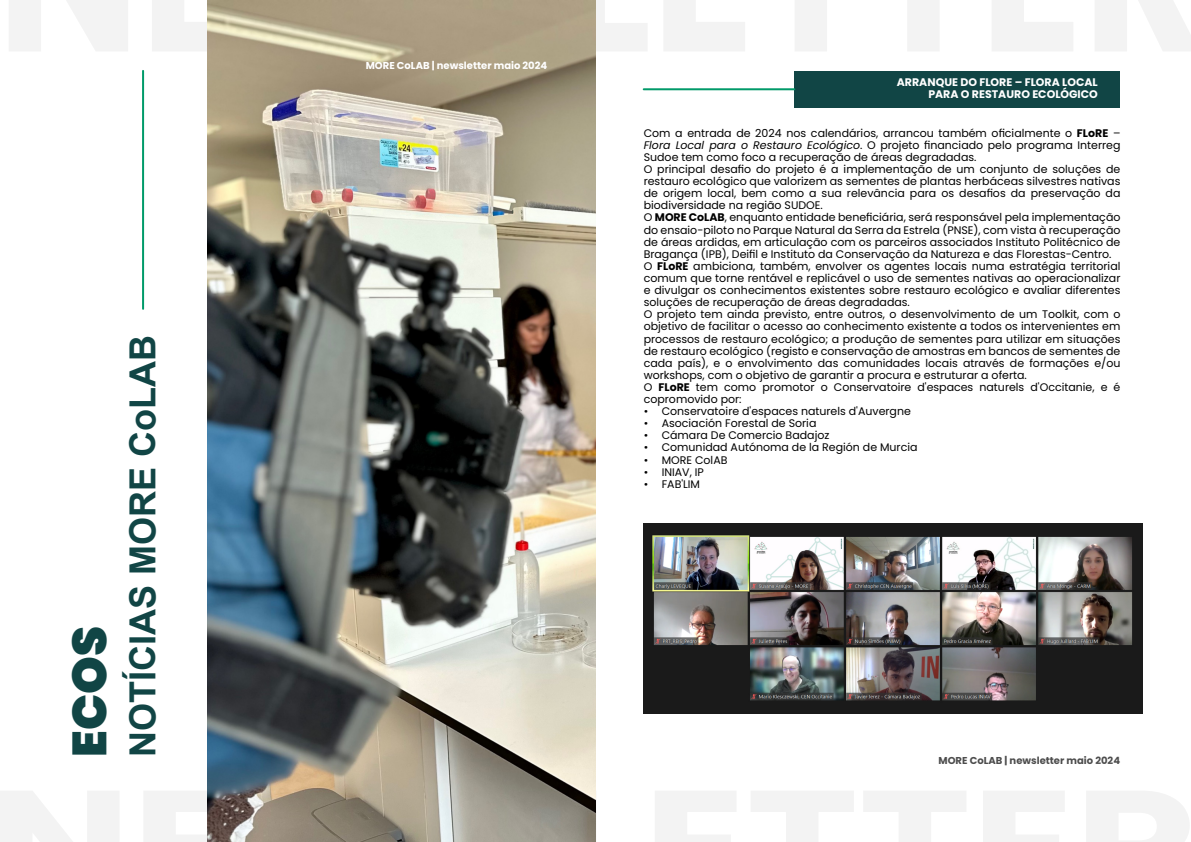
<style>
.page{position:relative;width:1191px;height:842px;background:#fff}
.page>*{position:absolute;margin:0;border:0;box-sizing:border-box;transform-origin:0 0}
.t1{font:900 48px "Poppins";color:#114545}
.t2{font:700 36px "Arial";color:#114545}
.t3{font:11px/12.1px "Poppins";color:#000}
.t4{font:700 11px/12.1px "Poppins";color:#fff;text-align:right}
.t5{font:700 10px "Poppins";color:#fff}
.t6{font:700 10px "Poppins";color:#4d4d4d}
.s1{font-weight:700}
.s2{font-style:italic}
</style>
<div class="page">
<hr style="left:142px;top:71px;width:2px;height:238px;background:#009a69">
<img style="left:644px;top:523px;width:498px;height:190px">
<div style="left:794px;top:71px;width:326px;height:37px;background:#114545"></div>
<hr style="left:643px;top:88px;width:151px;height:2px;background:#009a69">
<img style="left:207px;top:0;width:388px;height:842px">
<h1 class="t1" style="left:56px;top:757px;width:132px;rotate:-90deg">ECOS</h1>
<h2 class="t2" style="left:129px;top:757px;width:423px;rotate:-90deg">NOTÍCIAS MORE CoLAB</h2>
<p class="t5" style="left:358px;top:59px;width:157px">MORE CoLAB | newsletter març</p>
<p class="t5" style="left:366px;top:59px;width:183px">MORE CoLAB | newsletter maio 2024</p>
<p class="t4" style="left:896px;top:76px;width:203px">ARRANQUE DO FLORE – FLORA LOCAL<br>PARA O RESTAURO ECOLÓGICO</p>
<p class="t3" style="left:643px;top:127px;width:478px">Com a entrada de 2024 nos calendários, arrancou também oficialmente o <span class="s1">FLoRE</span> – <span class="s2">Flora Local para o Restauro Ecológico</span>. O projeto financiado pelo programa Interreg Sudoe tem como foco a recuperação de áreas degradadas.<br>O principal desafio do projeto é a implementação de um conjunto de soluções de restauro ecológico que valorizem as sementes de plantas herbáceas silvestres nativas de origem local, bem como a sua relevância para os desafios da preservação da biodiversidade na região SUDOE.<br>O <span class="s1">MORE CoLAB</span>, enquanto entidade beneficiária, será responsável pela implementação do ensaio-piloto no Parque Natural da Serra da Estrela (PNSE), com vista à recuperação de áreas ardidas, em articulação com os parceiros associados Instituto Politécnico de Bragança (IPB), Deifil e Instituto da Conservação da Natureza e das Florestas-Centro.<br>O <span class="s1">FLoRE</span> ambiciona, também, envolver os agentes locais numa estratégia territorial comum que torne rentável e replicável o uso de sementes nativas ao operacionalizar e divulgar os conhecimentos existentes sobre restauro ecológico e avaliar diferentes soluções de recuperação de áreas degradadas.<br>O projeto tem ainda previsto, entre outros, o desenvolvimento de um Toolkit, com o objetivo de facilitar o acesso ao conhecimento existente a todos os intervenientes em processos de restauro ecológico; a produção de sementes para utilizar em situações de restauro ecológico (registo e conservação de amostras em bancos de sementes de cada país), e o envolvimento das comunidades locais através de formações e/ou workshops, com o objetivo de garantir a procura e estruturar a oferta.<br>O <span class="s1">FLoRE</span> tem como promotor o Conservatoire d'espaces naturels d'Occitanie, e é copromovido por:</p>
<p class="t3" style="left:643px;top:405px;width:269px">• Conservatoire d'espaces naturels d'Auvergne</p>
<p class="t3" style="left:643px;top:417px;width:174px">• Asociación Forestal de Soria</p>
<p class="t3" style="left:643px;top:429px;width:187px">• Cámara De Comercio Badajoz</p>
<p class="t3" style="left:643px;top:441px;width:275px">• Comunidad Autónoma de la Región de Murcia</p>
<p class="t3" style="left:643px;top:454px;width:85px">• MORE ColAB</p>
<p class="t3" style="left:643px;top:466px;width:62px">• INIAV, IP</p>
<p class="t3" style="left:643px;top:478px;width:58px">• FAB'LIM</p>
<p class="t6" style="left:938px;top:754px;width:183px">MORE CoLAB | newsletter maio 2024</p>
</div>
